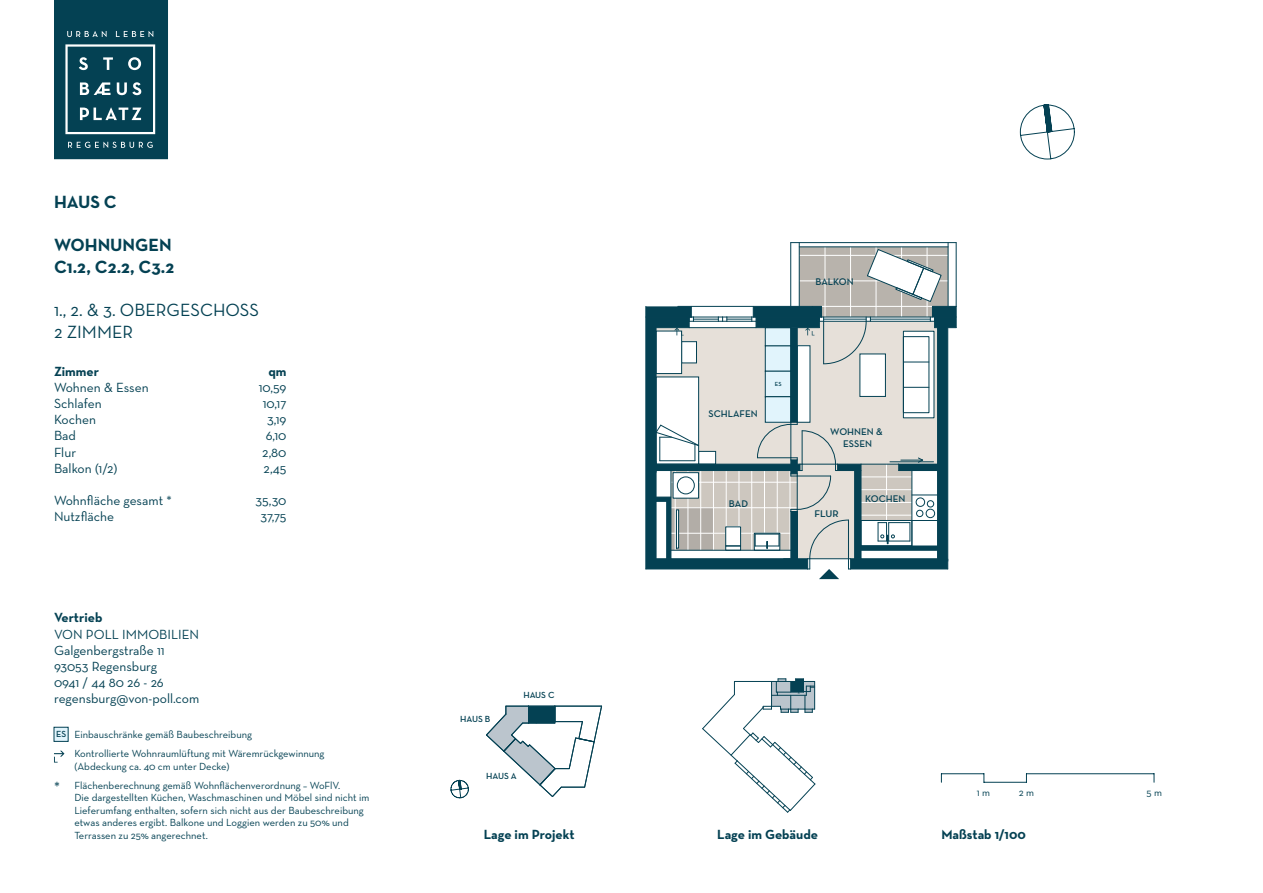
<style>
.page{position:relative;width:1263px;height:893px;background:#fff}
.page>*{position:absolute;margin:0;border:0;box-sizing:border-box;transform-origin:0 0}
.t1{font:700 18px/21.6px "Neutra Text";color:#044153}
.t2{font:18px/21.6px "Neutra Text";color:#044153}
.t3{font:13.5px/16.2px "Neutra Text";color:#044153}
.t4{font:700 13.5px "Neutra Text";color:#044153}
.t5{font:10.5px/12.6px "Neutra Text";color:#044153}
.t6{font:600 9.9px/11.9px "Neutra Text";color:#044153;text-align:center}
.t7{font:600 9.9px "Neutra Text";color:#044153;scale:1.05 1}
.t8{font:600 9px "Neutra Text";letter-spacing:-.005em;color:#044153}
.t9{font:600 6px "Neutra Text";color:#044153}
.s1{font-weight:600;font-size:9px}
.s2{font-size:15px}
</style>
<div class="page">
<svg style="left:54px;top:751px;width:10px;height:12px"></svg>
<svg style="left:54px;top:0;width:114px;height:159px;background:#1d5364"></svg>
<div style="left:54px;top:727px;width:14px;height:14px;background:#e1f4fc"></div>
<div style="left:54px;top:727px;width:14px;height:15px;border:1px solid #044153"></div>
<hr style="left:1026px;top:773px;width:128px;height:1px;background:#044153">
<hr style="left:984px;top:782px;width:42px;height:1px;background:#044153">
<hr style="left:941px;top:773px;width:43px;height:1px;background:#044153">
<svg style="left:450px;top:780px;width:19px;height:18px"></svg>
<hr style="left:790px;top:243px;width:1px;height:63px;background:#044153">
<hr style="left:791px;top:242px;width:165px;height:1px;background:#044153">
<hr style="left:956px;top:243px;width:1px;height:63px;background:#044153">
<hr style="left:799px;top:243px;width:1px;height:63px;background:#044153">
<hr style="left:948px;top:243px;width:1px;height:63px;background:#044153">
<svg style="left:646px;top:247px;width:311px;height:332px"></svg>
<svg style="left:702px;top:679px;width:113px;height:133px"></svg>
<svg style="left:486px;top:706px;width:116px;height:91px"></svg>
<svg style="left:1020px;top:105px;width:55px;height:54px"></svg>
<h1 class="t1" style="left:54px;top:191px;width:64px">HAUS C</h1>
<h1 class="t1" style="left:54px;top:234px;width:122px">WOHNUNGen<br>C1.2, C2.2, C3.2</h1>
<h1 class="t2" style="left:54px;top:299px;width:207px">1., 2. &amp; 3. Obergeschoss<br>2 Zimmer</h1>
<p class="t4" style="left:54px;top:363px;width:47px">Zimmer</p>
<p class="t4" style="left:268px;top:363px;width:20px">qm</p>
<p class="t3" style="left:54px;top:379px;width:96px">Wohnen &amp; Essen</p>
<p class="t3" style="left:259px;top:379px;width:29px">10,59</p>
<p class="t3" style="left:54px;top:395px;width:49px">Schlafen</p>
<p class="t3" style="left:263px;top:395px;width:25px">10,17</p>
<p class="t3" style="left:54px;top:411px;width:43px">Kochen</p>
<p class="t3" style="left:267px;top:411px;width:21px">3,19</p>
<p class="t3" style="left:54px;top:427px;width:24px">Bad</p>
<p class="t3" style="left:266px;top:427px;width:22px">6,10</p>
<p class="t3" style="left:54px;top:444px;width:24px">Flur</p>
<p class="t3" style="left:262px;top:444px;width:26px">2,80</p>
<p class="t3" style="left:54px;top:460px;width:65px">Balkon (1/2)</p>
<p class="t3" style="left:264px;top:460px;width:24px">2,45</p>
<p class="t3" style="left:54px;top:492px;width:119px">Wohnfläche gesamt *</p>
<p class="t3" style="left:256px;top:492px;width:32px">35,30</p>
<p class="t3" style="left:54px;top:508px;width:62px">Nutzfläche</p>
<p class="t3" style="left:260px;top:508px;width:28px">37,75</p>
<p class="t6" style="left:708px;top:407px;width:51px">SCHLAFEN</p>
<p class="t6" style="left:141px;top:497px;width:42px">KOCHEN</p>
<p class="t6" style="left:729px;top:498px;width:21px">BAD</p>
<p class="t9" style="left:775px;top:380px;width:8px">ES</p>
<p class="t6" style="left:815px;top:275px;width:40px">BALKON</p>
<p class="t6" style="left:830px;top:425px;width:54px">WOHNEN &amp;<br>ESSEN</p>
<p class="t7" style="left:814px;top:508px;width:25px">FLUR</p>
<p class="t6" style="left:865px;top:493px;width:42px">KOCHEN</p>
<p class="t4" style="left:54px;top:609px;width:50px">Vertrieb</p>
<p class="t3" style="left:54px;top:626px;width:147px">VON POLL IMMOBILIEN<br>Galgenbergstraße 11<br>93053 Regensburg<br>0941 / 44 80 26 - 26 regensburg@von-poll.com</p>
<p class="t5" style="left:56px;top:728px;width:198px"><span class="s1">ES</span> Einbauschränke gemäß Baubeschreibung</p>
<p class="t8" style="left:460px;top:713px;width:32px">HAUS B</p>
<p class="t8" style="left:523px;top:689px;width:33px">HAUS C</p>
<p class="t5" style="left:74px;top:747px;width:252px">Kontrollierte Wohnraumlüftung mit Wäremrückgewinnung (Abdeckung ca. 40 cm unter Decke)</p>
<p class="t5" style="left:74px;top:778px;width:297px;text-indent:-20px"><span class="s2">*</span> Flächenberechnung gemäß Wohnflächenverordnung – WoFlV.<br>Die dargestellten Küchen, Waschmaschinen und Möbel sind nicht im Lieferumfang enthalten, sofern sich nicht aus der Baubeschreibung etwas anderes ergibt. Balkone und Loggien werden zu 50% und Terrassen zu 25% angerechnet.</p>
<p class="t8" style="left:486px;top:771px;width:32px">HAUS A</p>
<p class="t4" style="left:484px;top:826px;width:92px">Lage im Projekt</p>
<p class="t4" style="left:717px;top:826px;width:102px">Lage im Gebäude</p>
<p class="t5" style="left:977px;top:786px;width:15px">1 m</p>
<p class="t5" style="left:1019px;top:786px;width:17px">2 m</p>
<p class="t5" style="left:1146px;top:786px;width:17px">5 m</p>
<p class="t4" style="left:941px;top:826px;width:86px">Maßstab 1/100</p>
</div>
